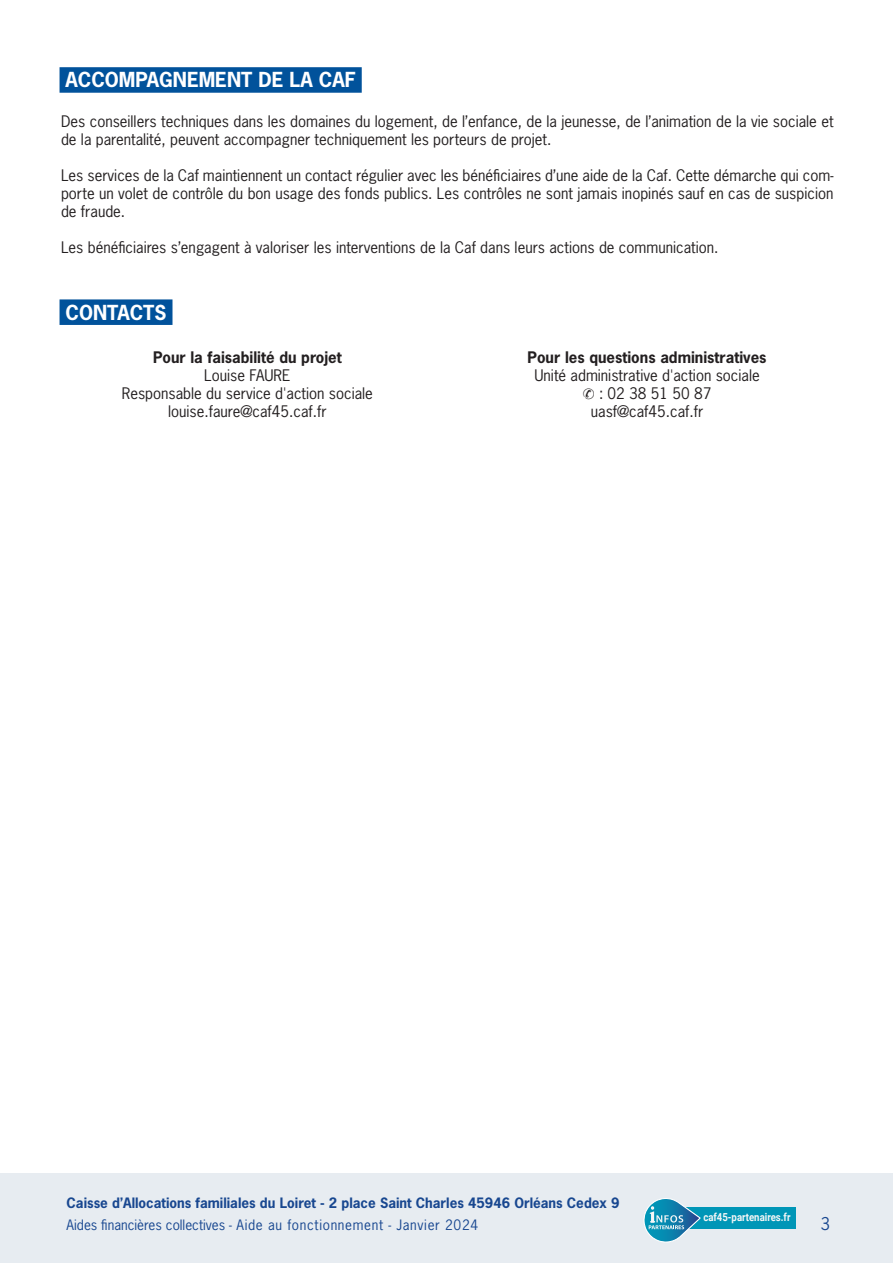
<style>
.page{position:relative;width:893px;height:1263px;background:#fff}
.page>*{position:absolute;margin:0;border:0;box-sizing:border-box;transform-origin:0 0}
.t1{font:700 19.5px "News Gothic Std";color:#fff}
.t2{font:16.5px "News Gothic Std";color:#184790}
.TEXTE{font:15px/18px "News Gothic Std";color:#231f20}
.TEXTE-2{font:700 15px "News Gothic Std";color:#231f20}
.t3{font:700 13.5px "News Gothic Std";color:#184790}
.t4{font:13.5px "News Gothic Std";letter-spacing:.05em;color:#184790}
.t5{font:700 10.95px "Roboto";color:#f5f7f7;scale:.87 1}
</style>
<div class="page">
<div style="left:0;top:1173px;width:893px;height:90px;background:#e7ecf1"></div>
<div style="left:679px;top:1207px;width:117px;height:21px;background:#0096b7"></div>
<svg style="left:643px;top:1197px;width:58px;height:46px;background:#6bb2cb"></svg>
<div style="left:60px;top:67px;width:302px;height:26px;background:#01529b"></div>
<div style="left:60px;top:299px;width:112px;height:26px;background:#01529b"></div>
<p class="t1" style="left:66px;top:67px;width:292px">ACCOMPAGNEMENT DE LA CAF</p>
<p class="TEXTE" style="left:61px;top:112px;width:774px">Des conseillers techniques dans les domaines du logement, de l’enfance, de la jeunesse, de l’animation de la vie sociale et de la parentalité, peuvent accompagner techniquement les porteurs de projet.</p>
<p class="TEXTE" style="left:61px;top:166px;width:774px;text-align:justify">Les services de la Caf maintiennent un contact régulier avec les bénéficiaires d’une aide de la Caf. Cette démarche qui com&shy;porte un volet de contrôle du bon usage des fonds publics. Les contrôles ne sont jamais inopinés sauf en cas de suspicion de fraude.</p>
<p class="TEXTE" style="left:61px;top:238px;width:659px">Les bénéficiaires s’engagent à valoriser les interventions de la Caf dans leurs actions de communication.</p>
<p class="t1" style="left:66px;top:299px;width:102px">CONTACTS</p>
<p class="TEXTE-2" style="left:153px;top:347px;width:190px">Pour la faisabilité du projet</p>
<p class="TEXTE" style="left:204px;top:366px;width:88px">Louise FAURE</p>
<p class="TEXTE" style="left:122px;top:384px;width:253px">Responsable du service d'action sociale</p>
<p class="TEXTE" style="left:168px;top:402px;width:160px">louise.faure@caf45.caf.fr</p>
<p class="TEXTE-2" style="left:528px;top:347px;width:240px">Pour les questions administratives</p>
<p class="TEXTE" style="left:534px;top:366px;width:227px">Unité administrative d'action sociale</p>
<p class="TEXTE" style="left:599px;top:384px;width:114px">: 02 38 51 50 87</p>
<p class="TEXTE" style="left:591px;top:402px;width:114px">uasf@caf45.caf.fr</p>
<p class="t3" style="left:67px;top:1194px;width:554px">Caisse d’Allocations familiales du Loiret - 2 place Saint Charles 45946 Orléans Cedex 9</p>
<p class="t4" style="left:67px;top:1216px;width:413px">Aides financières collectives - Aide au fonctionnement - Janvier 2024</p>
<p class="t2" style="left:821px;top:1213px;width:11px">3</p>
<p class="t5" style="left:703px;top:1210px;width:102px">caf45-partenaires.fr</p>
</div>
